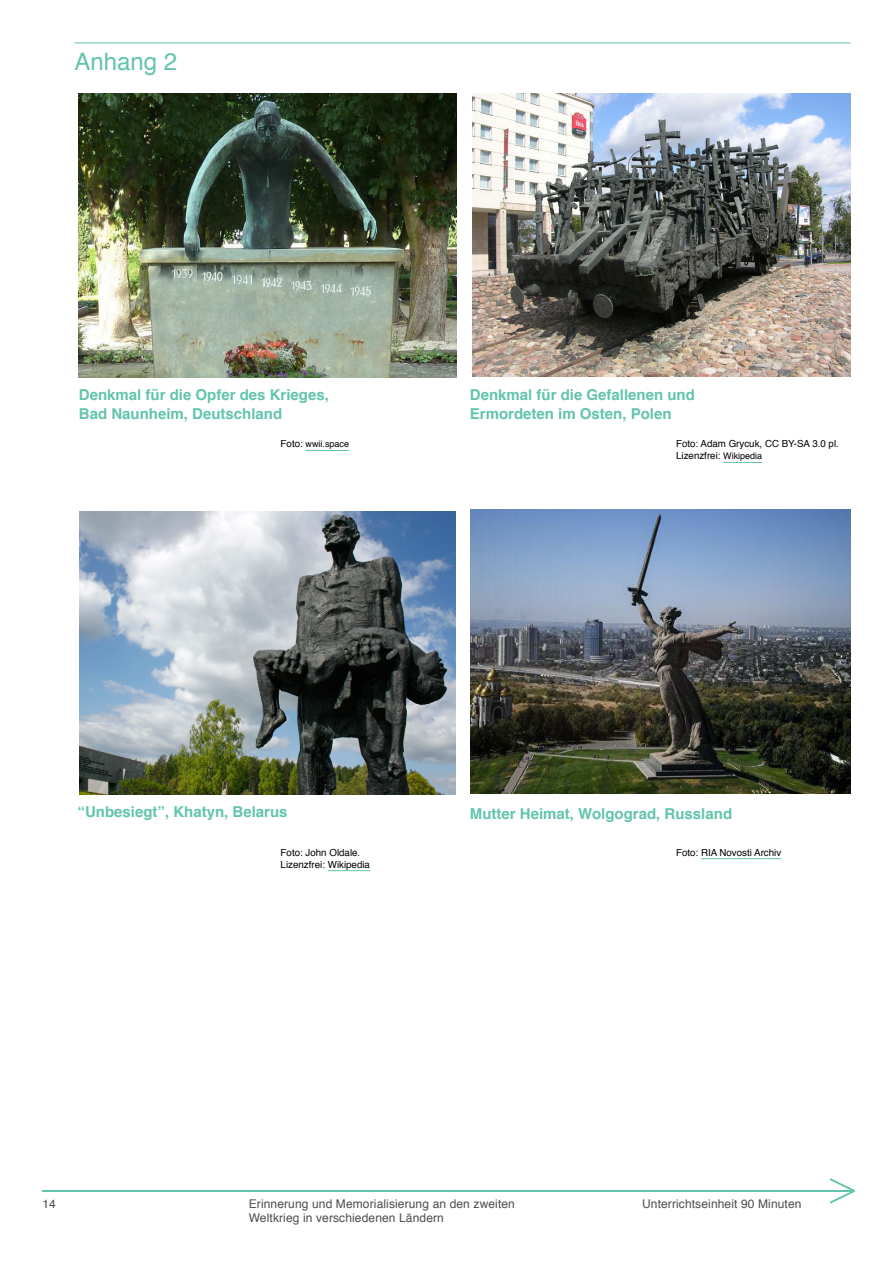
<style>
.page{position:relative;width:893px;height:1263px;background:#fff}
.page>*{position:absolute;margin:0;border:0;box-sizing:border-box;transform-origin:0 0}
.t1{font:24px "Helvetica";color:#62c4ac}
.t2{font:700 15px/18.8px "Helvetica";color:#62c4ac}
.t3{font:12px/13.5px "Helvetica";letter-spacing:.01em;color:#4d4d4f}
.t4{font:9.75px/12px "Helvetica";color:#000}
.t5{font:9px "Helvetica";color:#000}
.s1{font-size:9.75px}
.s2{font-size:9px}
</style>
<div class="page">
<hr style="left:43px;top:1190px;width:811px;height:1px;background:#62c4ac">
<svg style="left:829px;top:1178px;width:26px;height:26px"></svg>
<hr style="left:74px;top:43px;width:776px;height:1px;background:#62c4ac">
<hr style="left:723px;top:462px;width:39px;height:1px;background:#62c4ac">
<hr style="left:306px;top:450px;width:43px;height:1px;background:#62c4ac">
<hr style="left:328px;top:870px;width:42px;height:1px;background:#62c4ac">
<hr style="left:701px;top:858px;width:80px;height:1px;background:#62c4ac">
<img style="left:79px;top:94px;width:378px;height:283px">
<img style="left:473px;top:94px;width:377px;height:283px">
<img style="left:471px;top:510px;width:379px;height:284px">
<img style="left:79px;top:512px;width:376px;height:282px">
<h1 class="t1" style="left:74px;top:43px;width:104px">Anhang 2</h1>
<p class="t2" style="left:79px;top:386px;width:252px">Denkmal für die Opfer des Krieges,<br>Bad Naunheim, Deutschland</p>
<p class="t5" style="left:281px;top:437px;width:70px"><span class="s1">Foto:</span> wwii.space</p>
<p class="t2" style="left:470px;top:386px;width:227px">Denkmal für die Gefallenen und<br>Ermordeten im Osten, Polen</p>
<p class="t4" style="left:676px;top:438px;width:164px">Foto: Adam Grycuk, CC BY-SA 3.0 pl.<br>Lizenzfrei: <span class="s2">Wikipedia</span></p>
<p class="t2" style="left:78px;top:802px;width:212px">“Unbesiegt”, Khatyn, Belarus</p>
<p class="t2" style="left:470px;top:805px;width:264px">Mutter Heimat, Wolgograd, Russland</p>
<p class="t4" style="left:281px;top:846px;width:91px">Foto: John Oldale.<br>Lizenzfrei: Wikipedia</p>
<p class="t4" style="left:676px;top:846px;width:107px">Foto: RIA Novosti Archiv</p>
<p class="t3" style="left:43px;top:1197px;width:15px">14</p>
<p class="t3" style="left:249px;top:1197px;width:268px">Erinnerung und Memorialisierung an den zweiten<br>Weltkrieg in verschiedenen Ländern</p>
<p class="t3" style="left:642px;top:1197px;width:161px">Unterrichtseinheit 90 Minuten</p>
</div>
